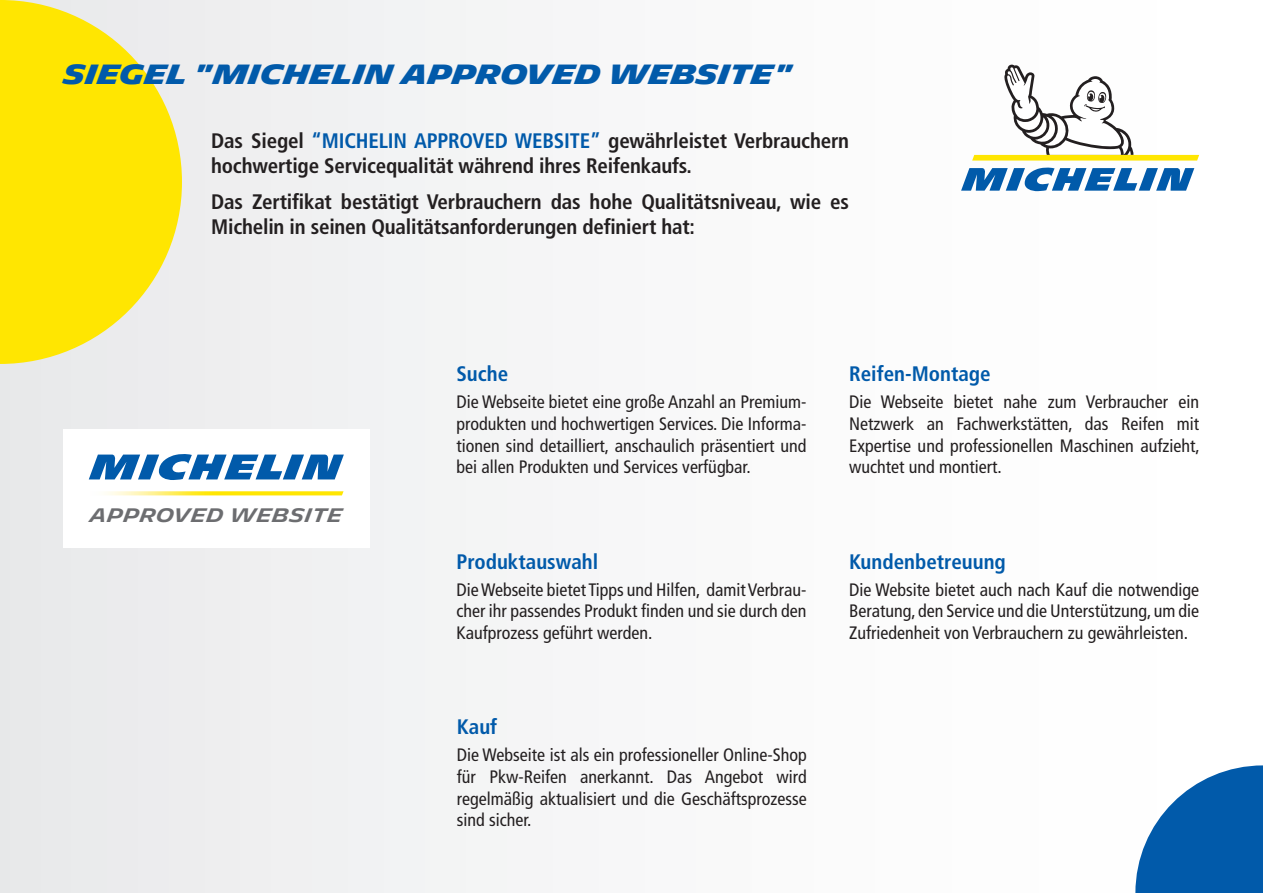
<style>
.page{position:relative;width:1263px;height:893px;background:#fff}
.page>*{position:absolute;margin:0;border:0;box-sizing:border-box;transform-origin:0 0}
.t1{font:700 27px "Michelin";color:#015aaa}
.t2{font:700 condensed 21px/25.2px "Frutiger";letter-spacing:-.01em;color:#231f20}
.t3{font:700 condensed 21px "Frutiger";color:#015aaa}
.t4{font:600 18.9px "Michelin";letter-spacing:.02em;color:#6c6d70}
.t5{font:condensed 18px/21.6px "Frutiger";color:#231f20;text-align:justify}
.s1{color:#015aaa}
</style>
<div class="page">
<div style="left:0;top:0;width:1263px;height:893px;background:linear-gradient(to right,#eaeaec,#fff)"></div>
<svg style="left:1135px;top:765px;width:128px;height:128px"></svg>
<svg style="left:0;top:0;width:182px;height:364px;background:#fae732"></svg>
<div style="left:63px;top:429px;width:306px;height:118px;background:#fff"></div>
<svg style="left:972px;top:65px;width:227px;height:96px"></svg>
<svg style="left:961px;top:167px;width:233px;height:24px"></svg>
<svg style="left:106px;top:491px;width:238px;height:4px"></svg>
<svg style="left:89px;top:454px;width:255px;height:26px"></svg>
<p class="t1" style="left:64px;top:59px;width:731px">siegEL "MICHELIN APPROVED WEBSITE"</p>
<p class="t2" style="left:211px;top:128px;width:639px">Das Siegel <span class="s1">“MICHELIN APPROVED WEBSITE”</span> gewährleistet Verbrauchern hochwertige Servicequalität während ihres Reifenkaufs.</p>
<p class="t2" style="left:211px;top:189px;width:639px">Das Zertifikat bestätigt Verbrauchern das hohe Qualitätsniveau, wie es<br>Michelin in seinen Qualitätsanforderungen definiert hat:</p>
<p class="t4" style="left:90px;top:504px;width:254px">APPROVED WEBSITE</p>
<p class="t3" style="left:456px;top:362px;width:53px">Suche</p>
<p class="t5" style="left:456px;top:392px;width:352px">Die Webseite bietet eine große Anzahl an Premium&shy;produkten und hochwertigen Services. Die Informa&shy;tionen sind detailliert, anschaulich präsentiert und bei allen Produkten und Services verfügbar.</p>
<p class="t3" style="left:456px;top:549px;width:143px">Produktauswahl</p>
<p class="t5" style="left:456px;top:579px;width:352px">Die Webseite bietet Tipps und Hilfen, damit Verbrau&shy;cher ihr passendes Produkt finden und sie durch den Kaufprozess geführt werden.</p>
<p class="t3" style="left:457px;top:715px;width:42px">Kauf</p>
<p class="t5" style="left:457px;top:744px;width:352px">Die Webseite ist als ein professioneller Online-Shop für Pkw-Reifen anerkannt. Das Angebot wird regelmäßig aktualisiert und die Geschäftsprozesse sind sicher.</p>
<p class="t3" style="left:849px;top:362px;width:143px">Reifen-Montage</p>
<p class="t5" style="left:849px;top:392px;width:352px">Die Webseite bietet nahe zum Verbraucher ein Netzwerk an Fachwerkstätten, das Reifen mit Expertise und professionellen Maschinen aufzieht, wuchtet und montiert.</p>
<p class="t3" style="left:849px;top:549px;width:158px">Kundenbetreuung</p>
<p class="t5" style="left:849px;top:579px;width:352px">Die Website bietet auch nach Kauf die notwendige Beratung, den Service und die Unterstützung, um die Zufriedenheit von Verbrauchern zu gewährleisten.</p>
</div>
